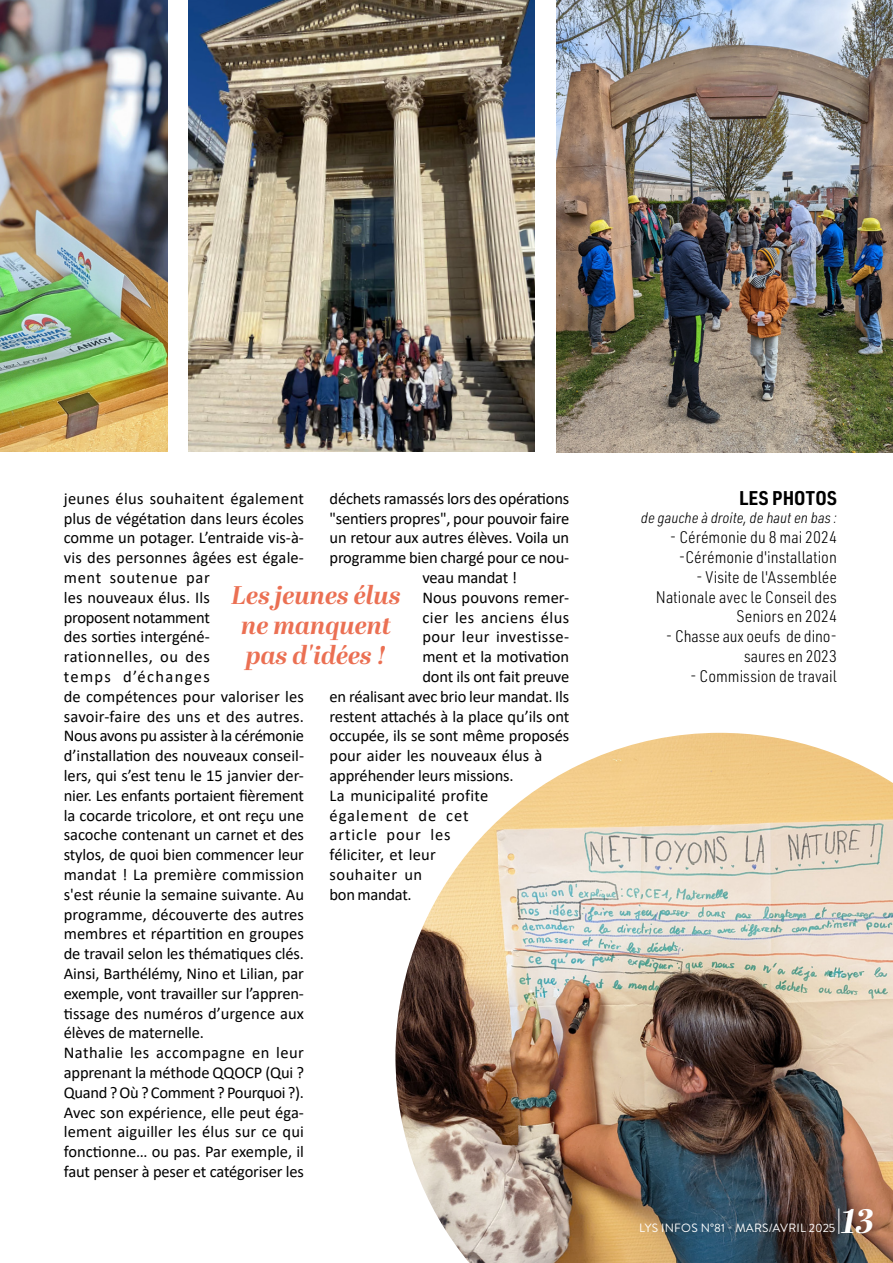
<style>
.page{position:relative;width:893px;height:1263px;background:#fff}
.page>*{position:absolute;margin:0;border:0;box-sizing:border-box;transform-origin:0 0}
.t1{font:italic 700 33.75px "Abril Display";color:#fff}
.t2{font:italic 700 25.5px/30px "Abril Display";color:#eb7053;text-align:center}
.t3{font:700 19.5px "URWDIN Semi Cond";letter-spacing:.015em;color:#000}
.t4{font:16.5px/19.8px "Calibri";letter-spacing:-.005em;color:#000}
.t5{font:300 16.5px/19.8px "URWDIN Semi Cond";color:#000;text-align:right}
.t6{font:16.5px "Calibri";letter-spacing:.015em;color:#000}
.t7{font:italic 300 15px "URWDIN Semi Cond";color:#000}
.t8{font:12px "Brandon Grotesque";letter-spacing:.02em;color:#fff}
</style>
<div class="page">
<img style="left:395px;top:733px;width:498px;height:530px">
<svg style="left:838px;top:1208px;width:1px;height:26px"></svg>
<img style="left:556px;top:0;width:337px;height:452px">
<img style="left:189px;top:0;width:346px;height:452px">
<img style="left:0;top:0;width:167px;height:452px">
<p class="t4" style="left:64px;top:488px;width:242px">jeunes élus souhaitent également plus de végétation dans leurs écoles comme un potager. L’entraide vis-à&shy;vis des personnes âgées est égale&shy;ment soutenue par<br>les nouveaux élus. Ils<br>proposent notamment<br>des sorties intergéné-<br>rationnelles, ou des<br>temps d’échanges<br>de compétences pour valoriser les savoir-faire des uns et des autres.<br>Nous avons pu assister à la cérémonie d’installation des nouveaux conseil&shy;lers, qui s’est tenu le 15 janvier der&shy;nier. Les enfants portaient fièrement la cocarde tricolore, et ont reçu une sacoche contenant un carnet et des stylos, de quoi bien commencer leur mandat ! La première commission s'est réunie la semaine suivante. Au programme, découverte des autres membres et répartition en groupes de travail selon les thématiques clés.<br>Ainsi, Barthélémy, Nino et Lilian, par exemple, vont travailler sur l’appren&shy;tissage des numéros d’urgence aux élèves de maternelle.<br>Nathalie les accompagne en leur apprenant la méthode QQOCP (Qui ?<br>Quand ? Où ? Comment ? Pourquoi ?).<br>Avec son expérience, elle peut éga&shy;lement aiguiller les élus sur ce qui fonctionne… ou pas. Par exemple, il faut penser à peser et catégoriser les</p>
<p class="t4" style="left:330px;top:488px;width:241px">déchets ramassés lors des opérations</p>
<p class="t4" style="left:330px;top:508px;width:241px">"sentiers propres", pour pouvoir faire</p>
<p class="t4" style="left:330px;top:528px;width:241px">un retour aux autres élèves. Voila un</p>
<p class="t4" style="left:330px;top:547px;width:241px">programme bien chargé pour ce nou-</p>
<p class="t4" style="left:422px;top:567px;width:96px">veau mandat !</p>
<p class="t4" style="left:422px;top:587px;width:148px">Nous pouvons remer-</p>
<p class="t4" style="left:422px;top:607px;width:148px">cier les anciens élus</p>
<p class="t4" style="left:422px;top:627px;width:148px">pour leur investisse-</p>
<p class="t4" style="left:422px;top:646px;width:148px">ment et la motivation</p>
<p class="t4" style="left:422px;top:666px;width:148px">dont ils ont fait preuve</p>
<p class="t4" style="left:330px;top:686px;width:241px">en réalisant avec brio leur mandat. Ils</p>
<p class="t4" style="left:330px;top:706px;width:241px">restent attachés à la place qu’ils ont</p>
<p class="t4" style="left:330px;top:726px;width:241px">occupée, ils se sont même proposés</p>
<p class="t4" style="left:330px;top:745px;width:214px">pour aider les nouveaux élus à</p>
<p class="t4" style="left:330px;top:765px;width:186px">appréhender leurs missions.</p>
<p class="t6" style="left:330px;top:784px;width:160px">La municipalité profite</p>
<p class="t4" style="left:330px;top:805px;width:141px">également de cet</p>
<p class="t4" style="left:330px;top:825px;width:123px">article pour les</p>
<p class="t4" style="left:330px;top:844px;width:108px">féliciter, et leur</p>
<p class="t4" style="left:330px;top:864px;width:94px">souhaiter un</p>
<p class="t4" style="left:330px;top:884px;width:84px">bon mandat.</p>
<h2 class="t2" style="left:232px;top:582px;width:171px">Les jeunes élus ne manquent pas d'idées !</h2>
<p class="t3" style="left:739px;top:485px;width:99px">LES PHOTOS</p>
<p class="t7" style="left:641px;top:508px;width:198px">de gauche à droite, de haut en bas :</p>
<p class="t5" style="left:670px;top:527px;width:169px;text-align:center">- Cérémonie du 8 mai 2024 -Cérémonie d'installation</p>
<p class="t5" style="left:656px;top:566px;width:182px">- Visite de l'Assemblée<br>Nationale avec le Conseil des<br>Seniors en 2024</p>
<p class="t5" style="left:666px;top:626px;width:173px">- Chasse aux oeufs de dino&shy;saures en 2023</p>
<p class="t5" style="left:690px;top:665px;width:148px">- Commission de travail</p>
<h1 class="t1" style="left:841px;top:1197px;width:35px">13</h1>
<p class="t8" style="left:639px;top:1219px;width:198px">LYS INFOS N°81 - MARS/AVRIL 2025</p>
</div>
